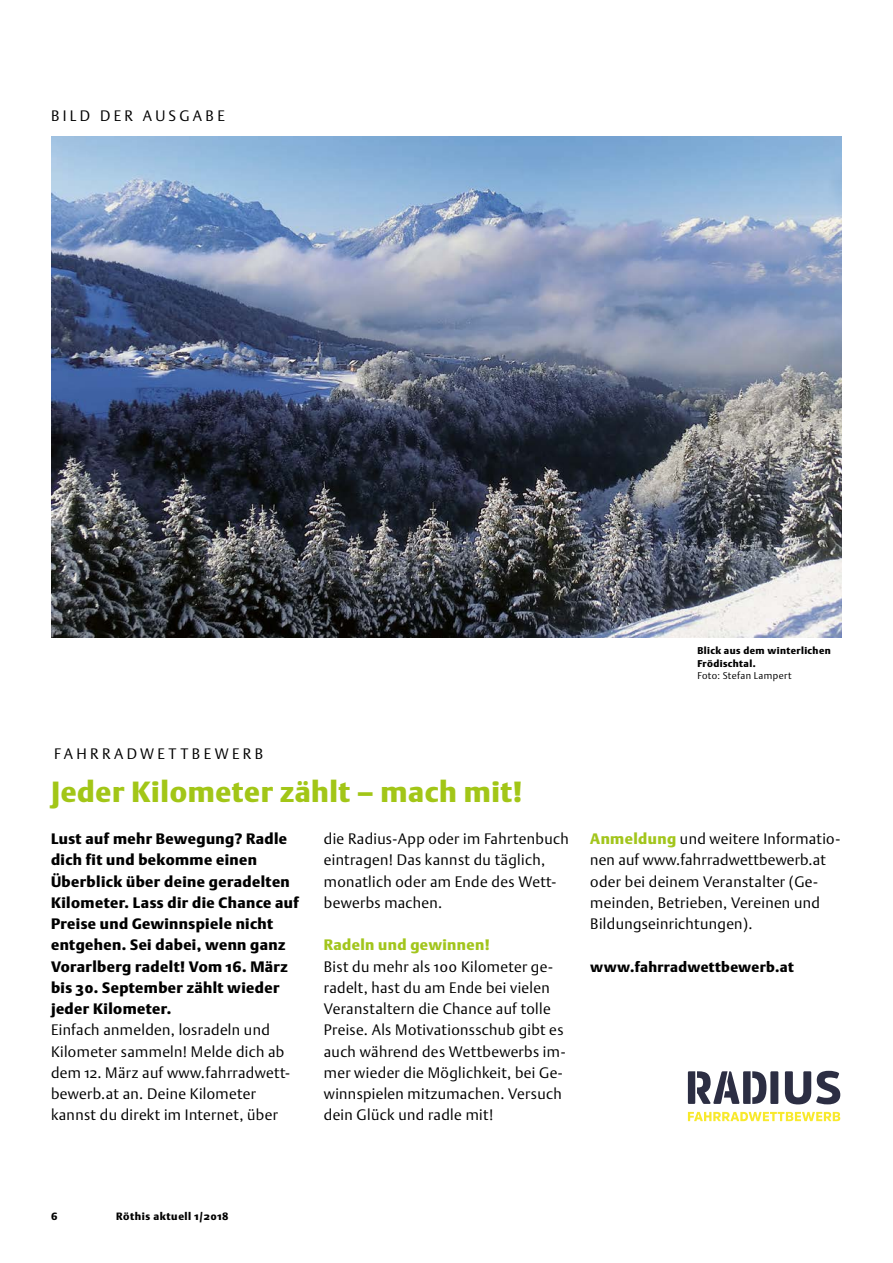
<style>
.page{position:relative;width:893px;height:1263px;background:#fff}
.page>*{position:absolute;margin:0;border:0;box-sizing:border-box;transform-origin:0 0}
.t1{font:900 28.8px "DTL Argo ST";letter-spacing:.02em;color:#a2c617}
.t2{font:300 15px/21.3px "DTL Argo ST";letter-spacing:.025em;color:#000}
.t3{font:900 15px/21.3px "DTL Argo ST";letter-spacing:.025em;color:#000}
.t4{font:900 15px "DTL Argo ST";letter-spacing:.025em;color:#a2c51c}
.t5{font:900 14.25px "DTL Argo ST";letter-spacing:.025em;color:#000}
.t6{font:900 10.5px "DTL Argo ST";letter-spacing:.05em;color:#000}
.t7{font:900 9.75px/12.8px "DTL Argo ST";letter-spacing:.04em;color:#000}
.t8{font:300 9.75px "DTL Argo ST";letter-spacing:.035em;color:#000}
.s1{font-weight:900;color:#a2c51c}
</style>
<div class="page">
<img style="left:51px;top:136px;width:791px;height:502px">
<svg style="left:688px;top:1071px;width:78px;height:33px"></svg>
<div style="left:770px;top:1071px;width:8px;height:33px;background:#2c2e43"></div>
<svg style="left:785px;top:1071px;width:55px;height:33px"></svg>
<svg style="left:688px;top:1112px;width:152px;height:9px"></svg>
<p class="t2" style="left:51px;top:105px;width:22px">Bild</p>
<p class="t2" style="left:100px;top:105px;width:12px">der</p>
<p class="t2" style="left:143px;top:105px;width:25px">Ausgabe</p>
<p class="t7" style="left:697px;top:644px;width:135px">Blick aus dem winterlichen<br>Frödischtal.</p>
<p class="t8" style="left:697px;top:670px;width:96px">Foto: Stefan Lampert</p>
<p class="t2" style="left:54px;top:743px;width:14px">fahrradwettbewerb</p>
<h1 class="t1" style="left:51px;top:774px;width:473px">Jeder Kilometer zählt – mach mit!</h1>
<p class="t3" style="left:51px;top:828px;width:249px">Lust auf mehr Bewegung? Radle dich fit und bekomme einen<br>Überblick über deine geradelten<br>Kilometer. Lass dir die Chance auf<br>Preise und Gewinnspiele nicht entgehen. Sei dabei, wenn ganz<br>Vorarlberg radelt! Vom 16. März bis 30. September zählt wieder jeder Kilometer.</p>
<p class="t2" style="left:51px;top:1019px;width:241px">Einfach anmelden, losradeln und Kilometer sammeln! Melde dich ab dem 12. März auf www.fahrradwett&shy;bewerb.at an. Deine Kilometer kannst du direkt im Internet, über</p>
<p class="t2" style="left:324px;top:828px;width:246px">die Radius-App oder im Fahrtenbuch eintragen! Das kannst du täglich, monatlich oder am Ende des Wett&shy;bewerbs machen.</p>
<p class="t4" style="left:324px;top:936px;width:167px">Radeln und gewinnen!</p>
<p class="t2" style="left:324px;top:955px;width:243px">Bist du mehr als 100 Kilometer ge&shy;radelt, hast du am Ende bei vielen Veranstaltern die Chance auf tolle Preise. Als Motivationsschub gibt es auch während des Wettbewerbs im&shy;mer wieder die Möglichkeit, bei Ge&shy;winnspielen mitzumachen. Versuch dein Glück und radle mit!</p>
<p class="t2" style="left:590px;top:828px;width:251px"><span class="s1">Anmeldung</span> und weitere Informatio&shy;nen auf www.fahrradwettbewerb.at oder bei deinem Veranstalter (Ge&shy;meinden, Betrieben, Vereinen und Bildungseinrichtungen).</p>
<p class="t5" style="left:590px;top:958px;width:205px">www.fahrradwettbewerb.at</p>
<p class="t6" style="left:51px;top:1210px;width:8px">6</p>
<p class="t6" style="left:116px;top:1210px;width:114px">Röthis aktuell 1/2018</p>
</div>
